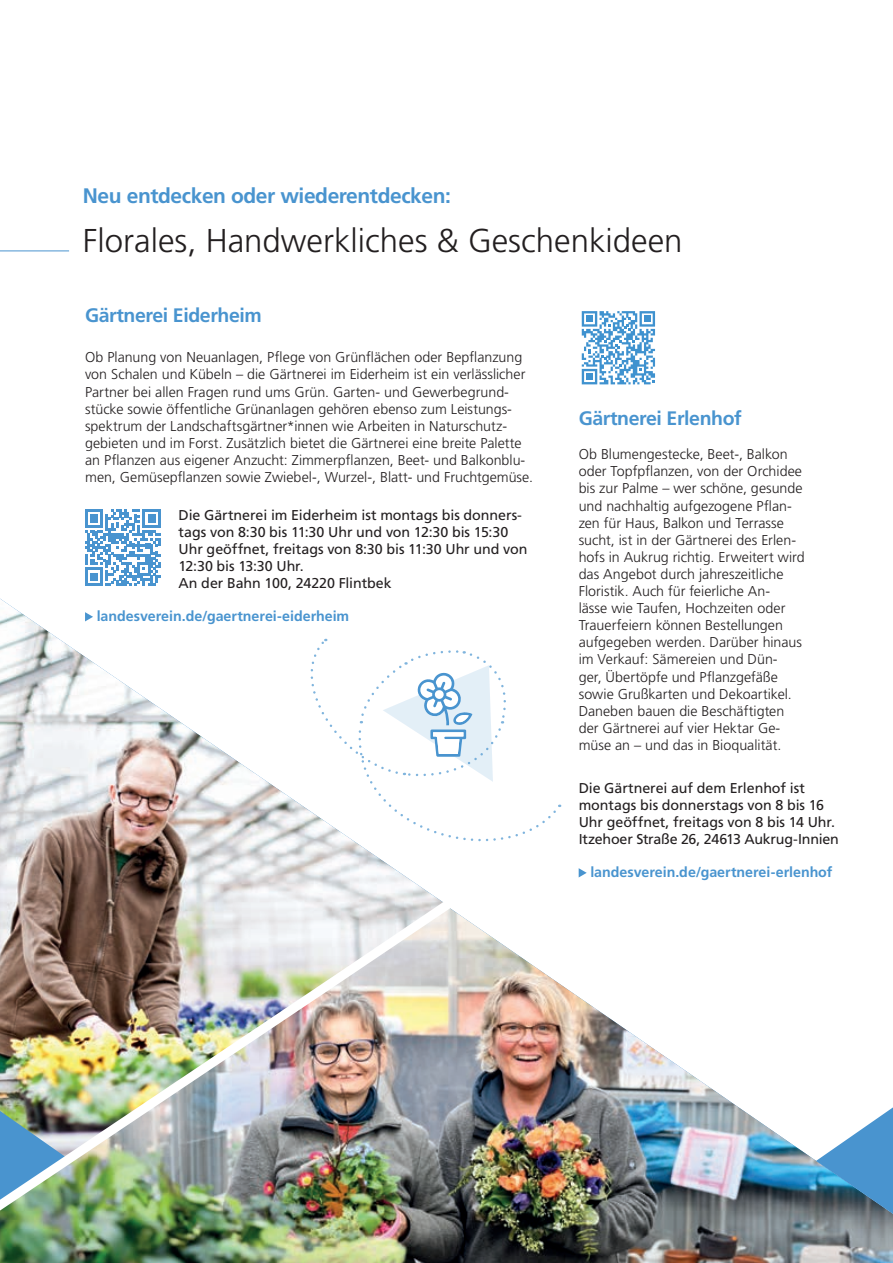
<style>
.page{position:relative;width:893px;height:1263px;background:#fff}
.page>*{position:absolute;margin:0;border:0;box-sizing:border-box;transform-origin:0 0}
.t1{font:300 33px "Frutiger LT Std";color:#231f20}
.t2{font:700 21px "Frutiger LT Std";letter-spacing:-.02em;color:#4994cf}
.t3{font:700 19.5px "Frutiger LT Std";letter-spacing:-.02em;color:#4994cf}
.t4{font:300 14.25px/17.1px "Frutiger LT Std";color:#231f20}
.t5{font:14.25px/17.1px "Frutiger LT Std";letter-spacing:-.005em;color:#231f20}
.t6{font:700 14.25px "Frutiger LT Std";color:#4994cf}
</style>
<div class="page">
<img style="left:0;top:599px;width:424px;height:290px">
<img style="left:465px;top:918px;width:428px;height:345px">
<svg style="left:579px;top:868px;width:8px;height:9px"></svg>
<svg style="left:582px;top:311px;width:73px;height:73px"></svg>
<div style="left:586px;top:316px;width:7px;height:6px;background:#3f92cf"></div>
<div style="left:644px;top:316px;width:7px;height:6px;background:#3f92cf"></div>
<div style="left:586px;top:373px;width:7px;height:7px;background:#3f92cf"></div>
<svg style="left:85px;top:612px;width:8px;height:9px"></svg>
<svg style="left:85px;top:509px;width:75px;height:77px"></svg>
<svg style="left:288px;top:639px;width:272px;height:233px"></svg>
<svg style="left:816px;top:1107px;width:77px;height:107px"></svg>
<hr style="left:0;top:251px;width:69px;height:1px;background:#4994cf">
<img style="left:0;top:889px;width:465px;height:374px">
<h2 class="t2" style="left:83px;top:183px;width:370px">Neu entdecken oder wiederentdecken:</h2>
<h1 class="t1" style="left:83px;top:222px;width:601px">Florales, Handwerkliches &amp; Geschenkideen</h1>
<h3 class="t3" style="left:85px;top:304px;width:178px">Gärtnerei Eiderheim</h3>
<p class="t4" style="left:85px;top:349px;width:449px">Ob Planung von Neuanlagen, Pflege von Grünflächen oder Bepflanzung von Schalen und Kübeln – die Gärtnerei im Eiderheim ist ein verlässlicher Partner bei allen Fragen rund ums Grün. Garten- und Gewerbegrund&shy;stücke sowie öffentliche Grünanlagen gehören ebenso zum Leistungs&shy;spektrum der Landschaftsgärtner*innen wie Arbeiten in Naturschutz&shy;gebieten und im Forst. Zusätzlich bietet die Gärtnerei eine breite Palette an Pflanzen aus eigener Anzucht: Zimmerpflanzen, Beet- und Balkonblu&shy;men, Gemüsepflanzen sowie Zwiebel-, Wurzel-, Blatt- und Fruchtgemüse.</p>
<p class="t5" style="left:179px;top:507px;width:350px">Die Gärtnerei im Eiderheim ist montags bis donners&shy;tags von 8:30 bis 11:30 Uhr und von 12:30 bis 15:30<br>Uhr geöffnet, freitags von 8:30 bis 11:30 Uhr und von 12:30 bis 13:30 Uhr.<br>An der Bahn 100, 24220 Flintbek</p>
<p class="t6" style="left:97px;top:608px;width:254px">landesverein.de/gaertnerei-eiderheim</p>
<h3 class="t3" style="left:579px;top:407px;width:165px">Gärtnerei Erlenhof</h3>
<p class="t4" style="left:579px;top:446px;width:228px">Ob Blumengestecke, Beet-, Balkon oder Topfpflanzen, von der Orchidee bis zur Palme – wer schöne, gesunde und nachhaltig aufgezogene Pflan&shy;zen für Haus, Balkon und Terrasse sucht, ist in der Gärtnerei des Erlen&shy;hofs in Aukrug richtig. Erweitert wird das Angebot durch jahreszeitliche Floristik. Auch für feierliche An-<br>lässe wie Taufen, Hochzeiten oder Trauerfeiern können Bestellungen aufgegeben werden. Darüber hinaus im Verkauf: Sämereien und Dün-<br>ger, Übertöpfe und Pflanzgefäße sowie Grußkarten und Dekoartikel.<br>Daneben bauen die Beschäftigten der Gärtnerei auf vier Hektar Ge&shy;müse an – und das in Bioqualität.</p>
<p class="t5" style="left:579px;top:779px;width:262px">Die Gärtnerei auf dem Erlenhof ist montags bis donnerstags von 8 bis 16<br>Uhr geöffnet, freitags von 8 bis 14 Uhr.<br>Itzehoer Straße 26, 24613 Aukrug-Innien</p>
<p class="t6" style="left:590px;top:864px;width:244px">landesverein.de/gaertnerei-erlenhof</p>
</div>
